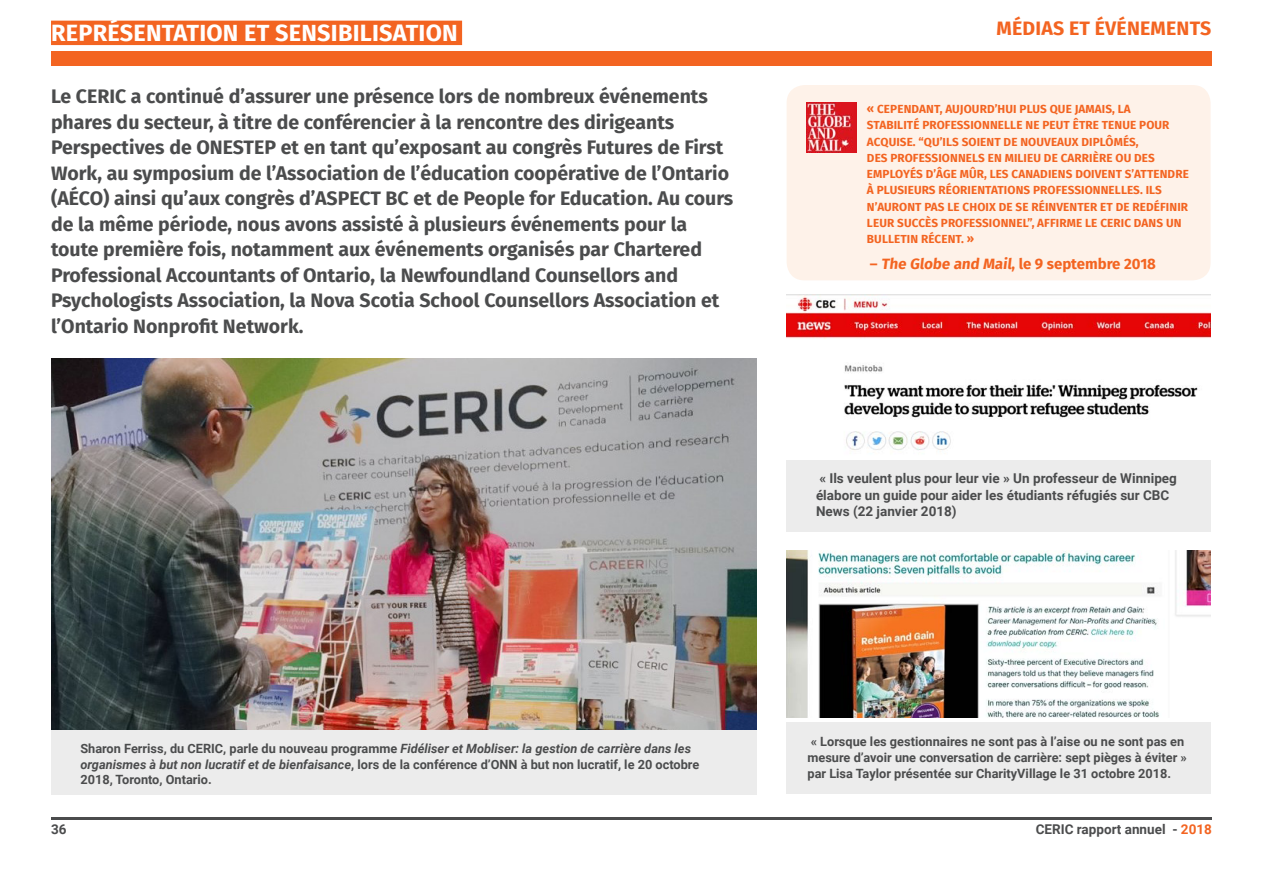
<style>
.page{position:relative;width:1263px;height:893px;background:#fff}
.page>*{position:absolute;margin:0;border:0;box-sizing:border-box;transform-origin:0 0}
.Big_Heading{font:700 23.4px "Fira Sans";letter-spacing:.01em;color:#fff}
.Font_size-12{font:700 19.5px/25.5px "Fira Sans";color:#4b4c4d}
.Descreption{font:700 19.5px "Fira Sans";letter-spacing:.01em;color:#f36421}
.Body_Text{font:700 15px "Fira Sans";color:#f36421}
.Text_Size-9{font:700 13.5px/16.2px "Roboto";color:#4b4c4d}
.Text_Size-9-2{font:700 12.75px/15.8px "Roboto";color:#4b4c4d}
.Big_Title{font:700 11.7px/16.2px "Fira Sans";letter-spacing:.01em;color:#f36421}
.s1{font-style:italic}
.s2{color:#f36421}
</style>
<div class="page">
<div style="left:51px;top:51px;width:1161px;height:14px;background:#f36421"></div>
<hr style="left:51px;top:818px;width:1161px;height:2px;background:#4b4c4d">
<div style="left:51px;top:21px;width:411px;height:24px;background:#f36421"></div>
<div style="left:787px;top:85px;width:423px;height:195px;background:#fef2e9;border-radius:18px"></div>
<img style="left:51px;top:358px;width:705px;height:372px">
<div style="left:51px;top:730px;width:705px;height:64px;background:#ececec"></div>
<img style="left:787px;top:295px;width:423px;height:166px">
<div style="left:787px;top:461px;width:423px;height:71px;background:#ececec"></div>
<img style="left:787px;top:551px;width:423px;height:166px">
<div style="left:787px;top:722px;width:423px;height:71px;background:#ececec"></div>
<img style="left:806px;top:102px;width:50px;height:50px">
<p class="Big_Heading" style="left:51px;top:13px;width:408px">REPRÉSENTATION ET SENSIBILISATION</p>
<p class="Descreption" style="left:996px;top:12px;width:216px">MÉDIAS ET ÉVÉNEMENTS</p>
<p class="Font_size-12" style="left:51px;top:82px;width:684px">Le CERIC a continué d’assurer une présence lors de nombreux événements phares du secteur, à titre de conférencier à la rencontre des dirigeants Perspectives de ONESTEP et en tant qu’exposant au congrès Futures de First Work, au symposium de l’Association de l’éducation coopérative de l’Ontario (AÉCO) ainsi qu’aux congrès d’ASPECT BC et de People for Education. Au cours de la même période, nous avons assisté à plusieurs événements pour la toute première fois, notamment aux événements organisés par Chartered Professional Accountants of Ontario, la Newfoundland Counsellors and Psychologists Association, la Nova Scotia School Counsellors Association et l’Ontario Nonprofit Network.</p>
<p class="Big_Title" style="left:867px;top:100px;width:323px">« CEPENDANT, AUJOURD’HUI PLUS QUE JAMAIS, LA<br>STABILITÉ PROFESSIONNELLE NE PEUT ÊTRE TENUE POUR ACQUISE. “QU’ILS SOIENT DE NOUVEAUX DIPLÔMÉS,<br>DES PROFESSIONNELS EN MILIEU DE CARRIÈRE OU DES EMPLOYÉS D’ÂGE MÛR, LES CANADIENS DOIVENT S’ATTENDRE À PLUSIEURS RÉORIENTATIONS PROFESSIONNELLES. ILS N’AURONT PAS LE CHOIX DE SE RÉINVENTER ET DE REDÉFINIR LEUR SUCCÈS PROFESSIONNEL”, AFFIRME LE CERIC DANS UN BULLETIN RÉCENT. »</p>
<p class="Body_Text" style="left:870px;top:251px;width:288px">– The Globe and Mail, le 9 septembre 2018</p>
<p class="Text_Size-9" style="left:816px;top:470px;width:362px">« Ils veulent plus pour leur vie » Un professeur de Winnipeg élabore un guide pour aider les étudiants réfugiés sur CBC<br>News (22 janvier 2018)</p>
<p class="Text_Size-9-2" style="left:80px;top:740px;width:620px">Sharon Ferriss, du CERIC, parle du nouveau programme <span class="s1">Fidéliser et Mobliser: la gestion de carrière dans les organismes à but non lucratif et de bienfaisance</span>, lors de la conférence d’ONN à but non lucratif, le 20 octobre<br>2018, Toronto, Ontario.</p>
<p class="Text_Size-9-2" style="left:807px;top:733px;width:381px">« Lorsque les gestionnaires ne sont pas à l’aise ou ne sont pas en mesure d’avoir une conversation de carrière: sept pièges à éviter » par Lisa Taylor présentée sur CharityVillage le 31 octobre 2018.</p>
<p class="Text_Size-9" style="left:51px;top:820px;width:17px">36</p>
<p class="Text_Size-9" style="left:1036px;top:820px;width:178px">CERIC rapport annuel - <span class="s2">2018</span></p>
</div>
